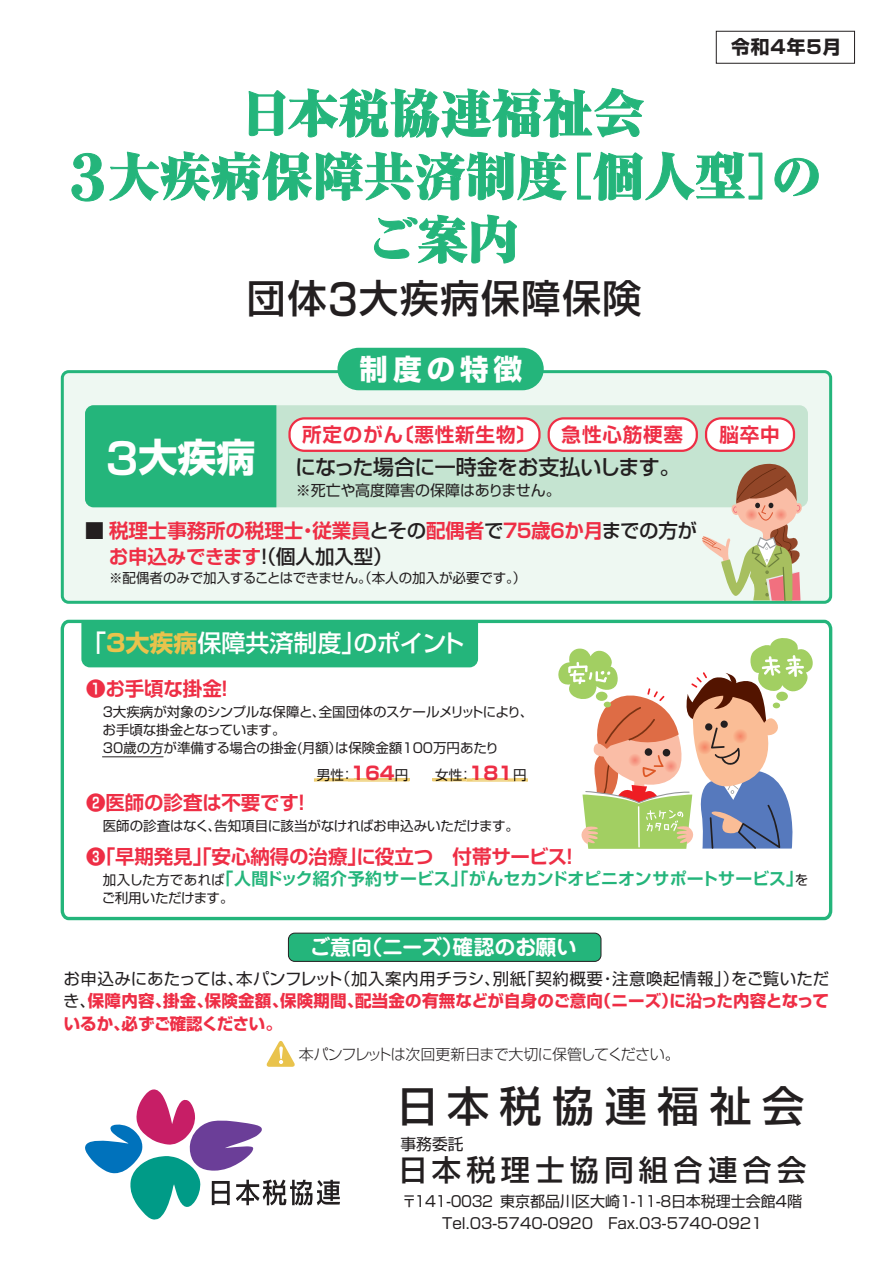
<style>
.page{position:relative;width:893px;height:1263px;background:#fff}
.page>*{position:absolute;margin:0;border:0;box-sizing:border-box;transform-origin:0 0}
.t1{font:800 expanded 51px/63px "Ryumin Pro";color:#24b57b;text-align:center}
.t2{font:500 42px "Shin Go Pro";letter-spacing:.25em;color:#231f20}
.t3{font:500 39px "Shin Go Pro";letter-spacing:.04em;color:#231f20}
.t4{font:700 39px "Shin Go Pro";color:#fff}
.t5{font:500 29.25px "Shin Go Pro";letter-spacing:.18em;color:#231f20}
.t6{font:700 28.5px "Shin Go Pro";letter-spacing:.18em;color:#fff}
.t7{font:500 24px "Shin Go Pro";color:#fff}
.t8{font:500 21px "Shin Go Pro";letter-spacing:-.03em;color:#231f20}
.t9{font:700 21px "Jun 501 Pro";letter-spacing:-.02em;color:#fff}
.t10{font:700 19.65px "Shin Go Pro De";letter-spacing:.04em;color:#ee2e45}
.t11{font:700 19.5px/25.5px "Shin Go Pro De";letter-spacing:-.005em;color:#ee2e45}
.t12{font:700 18.75px "Shin Go Pro";letter-spacing:.05em;color:#231f20}
.t13{font:700 16.8px "Shin Go Pro De";letter-spacing:.005em;color:#24b57b}
.t14{font:700 16.5px/22.5px "Shin Go Pro";color:#ee2e45;text-align:justify}
.t15{font:15.75px "Shin Go Pro";color:#231f20}
.t16{font:15px/21.5px "Shin Go Pro";color:#231f20;text-align:center}
.t17{font:300 15px "Shin Go Pro";letter-spacing:-.045em;color:#231f20}
.t18{font:13.5px/18px "Shin Go Pro";letter-spacing:-.01em;color:#231f20}
.t19{font:13.5px "Shin Go Pro";color:#170e00}
.t20{font:13.5px "Shin Go Pro";letter-spacing:-.035em;color:#231f20}
.s1{font-size:61.2px}
.s2{font-size:42.9px}
.s3{font-family:"Shin Go Pro De";font-size:42.9px}
.s4{font-family:"Shin Go Pro";font-weight:500;color:#231f20}
.s5{font-weight:700;color:#e9c34c}
.s6{font-family:"Shin Go Pro";font-weight:400;font-size:13.5px;color:#231f20}
.s7{font-weight:700;font-size:18.15px;color:#e0313e}
.s8{font-weight:400;color:#231f20}
</style>
<div class="page">
<div style="left:62px;top:372px;width:769px;height:230px;background:#eef8f2;border-radius:6px"></div>
<div style="left:61px;top:370px;width:771px;height:234px;border:3px solid #24b57b;border-radius:6px"></div>
<svg style="left:60px;top:619px;width:773px;height:302px"></svg>
<svg style="left:248px;top:87px;width:396px;height:51px"></svg>
<svg style="left:577px;top:151px;width:186px;height:50px"></svg>
<svg style="left:774px;top:158px;width:45px;height:39px"></svg>
<svg style="left:71px;top:151px;width:496px;height:113px"></svg>
<div style="left:337px;top:348px;width:207px;height:42px;background:#24b57b;border-radius:21px"></div>
<div style="left:716px;top:31px;width:139px;height:32px;border:1px solid #231f20"></div>
<div style="left:288px;top:933px;width:313px;height:28px;background:#24b57b;border-radius:6px"></div>
<div style="left:288px;top:933px;width:313px;height:29px;border:1px solid #231f20;border-radius:6px"></div>
<svg style="left:266px;top:1041px;width:29px;height:26px"></svg>
<div style="left:85px;top:405px;width:723px;height:102px;background:#c5e4d1;border-radius:9px"></div>
<div style="left:290px;top:418px;width:249px;height:33px;background:#fff;border-radius:15px"></div>
<div style="left:288px;top:417px;width:253px;height:35px;border:2px solid #ee2e45;border-radius:15px"></div>
<div style="left:549px;top:418px;width:148px;height:33px;background:#fff;border-radius:15px"></div>
<div style="left:548px;top:417px;width:150px;height:35px;border:2px solid #ee2e45;border-radius:15px"></div>
<div style="left:706px;top:418px;width:88px;height:33px;background:#fff;border-radius:15px"></div>
<div style="left:705px;top:417px;width:90px;height:35px;border:2px solid #ee2e45;border-radius:15px"></div>
<div style="left:85px;top:405px;width:191px;height:102px;background:#24b57b"></div>
<svg style="left:700px;top:463px;width:108px;height:138px"></svg>
<svg style="left:558px;top:637px;width:255px;height:212px"></svg>
<svg style="left:85px;top:1089px;width:255px;height:131px"></svg>
<div style="left:81px;top:621px;width:397px;height:46px;background:#24b57b"></div>
<svg style="left:314px;top:778px;width:95px;height:4px"></svg>
<svg style="left:432px;top:778px;width:96px;height:4px"></svg>
<hr style="left:102px;top:756px;width:61px;height:1px;background:#231f20">
<h3 class="t12" style="left:731px;top:32px;width:112px">令和4年5月</h3>
<h1 class="t1" style="left:57px;top:78px;width:767px">日本税協連福祉会<br><span class="s1">３</span>大疾病保障共済制度［個人型］のご案内</h1>
<h3 class="t3" style="left:247px;top:266px;width:396px">団体<span class="s2">3</span>大疾病保障保険</h3>
<h3 class="t6" style="left:359px;top:347px;width:165px">制度の特徴</h3>
<h3 class="t4" style="left:106px;top:426px;width:151px"><span class="s3">3</span>大疾病</h3>
<h3 class="t10" style="left:302px;top:418px;width:235px">所定のがん〔悪性新生物〕</h3>
<h3 class="t10" style="left:562px;top:418px;width:123px">急性心筋梗塞</h3>
<h3 class="t10" style="left:719px;top:418px;width:62px">脳卒中</h3>
<h3 class="t8" style="left:295px;top:449px;width:387px">になった場合に一時金をお支払いします。</h3>
<p class="t16" style="left:296px;top:478px;width:266px">※死亡や高度障害の保障はありません。</p>
<h3 class="t11" style="left:109px;top:515px;width:590px;text-indent:-24px"><span class="s4">■</span> 税理士事務所の税理士・従業員<span class="s4">とその</span>配偶者<span class="s4">で</span>７５歳６か月<span class="s4">までの方が</span>お申込みできます<span class="s4">！（個人加入型）</span></h3>
<p class="t18" style="left:109px;top:567px;width:419px">※配偶者のみで加入することはできません。（本人の加入が必要です。）</p>
<h3 class="t7" style="left:82px;top:623px;width:384px">「<span class="s5">３大疾病</span>保障共済制度」のポイント</h3>
<h3 class="t11" style="left:86px;top:674px;width:150px">❶お手頃な掛金！</h3>
<p class="t18" style="left:101px;top:701px;width:427px">３大疾病が対象のシンプルな保障と､全国団体のスケールメリットにより､お手頃な掛金となっています。<br>30歳の方が準備する場合の掛金(月額）は保険金額100万円あたり</p>
<h3 class="t11" style="left:86px;top:788px;width:227px">❷医師の診査は不要です！</h3>
<p class="t18" style="left:103px;top:815px;width:418px">医師の診査はなく、告知項目に該当がなければお申込みいただけます。</p>
<h3 class="t11" style="left:86px;top:842px;width:494px">❸「早期発見」「安心納得の治療」に役立つ　付帯サービス！</h3>
<p class="t13" style="left:103px;top:865px;width:707px"><span class="s6">加入した方であれば</span>「人間ドック紹介予約サービス」「がんセカンドオピニオンサポートサービス」<span class="s6">を</span></p>
<p class="t20" style="left:102px;top:887px;width:133px">ご利用いただけます。</p>
<p class="t19" style="left:317px;top:764px;width:211px">男性：<span class="s7">１６４</span>円　　女性：<span class="s7">１８１</span>円</p>
<h3 class="t9" style="left:310px;top:931px;width:269px">ご意向（ニーズ）確認のお願い</h3>
<p class="t14" style="left:63px;top:966px;width:767px"><span class="s8">お申込みにあたっては、本パンフレット（加入案内用チラシ、別紙「契約概要・注意喚起情報」）をご覧いただき、</span>保障内容、掛金、保険金額、保険期間、配当金の有無などが自身のご意向（ニーズ）に沿った内容となっているか、必ずご確認ください。</p>
<p class="t17" style="left:299px;top:1041px;width:382px">本パンフレットは次回更新日まで大切に保管してください。</p>
<h2 class="t2" style="left:397px;top:1071px;width:409px">日本税協連福祉会</h2>
<p class="t15" style="left:400px;top:1131px;width:64px">事務委託</p>
<h3 class="t5" style="left:398px;top:1146px;width:409px">日本税理士協同組合連合会</h3>
<p class="t16" style="left:402px;top:1189px;width:402px">〒１４１-００３２東京都品川区大崎１-１１-８日本税理士会館４階<br>Tel.03-5740-0920 Fax.03-5740-0921</p>
</div>
